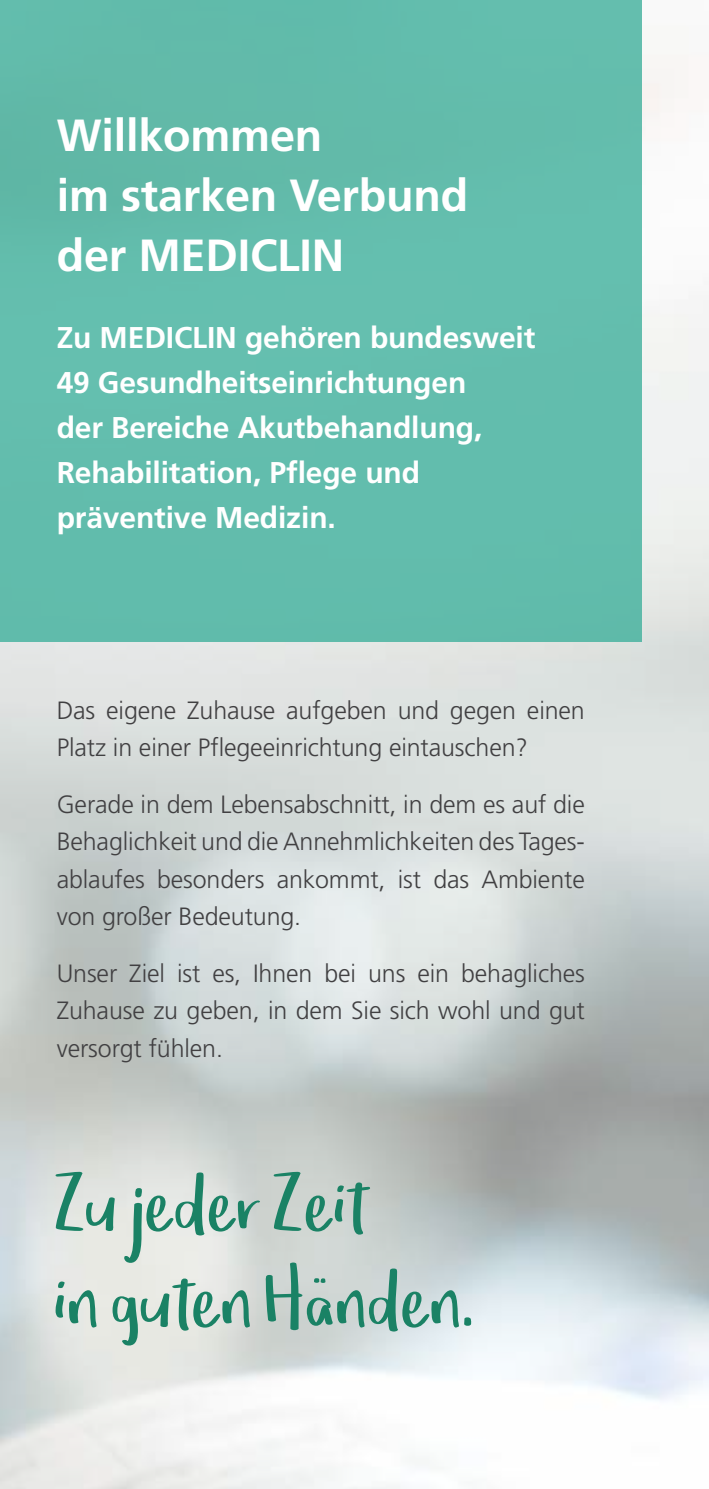
<style>
.page{position:relative;width:709px;height:1489px;background:#fff}
.page>*{position:absolute;margin:0;border:0;box-sizing:border-box;transform-origin:0 0}
.t1{font:80px/96px "Om Telolet Om";letter-spacing:-.005em;color:#1a8265}
.t2{font:700 45px/60px "Frutiger LT Pro";letter-spacing:-.005em;color:#fff}
.t3{font:700 30px/45px "Frutiger LT Pro";letter-spacing:-.005em;color:#fff}
.t4{font:300 25px/37.5px "Frutiger LT Pro";letter-spacing:-.005em;color:#414042;text-align:justify}
</style>
<div class="page">
<img style="left:0;top:0;width:709px;height:1488px">
<div style="left:0;top:0;width:641px;height:641px;background:#62bdad"></div>
<h2 class="t2" style="left:57px;top:105px;width:413px">Willkommen<br>im starken Verbund der MediClin</h2>
<p class="t3" style="left:57px;top:315px;width:480px">Zu MediClin gehören bundesweit<br>49 Gesundheitseinrichtungen<br>der Bereiche Akutbehandlung,<br>Rehabilitation, Pflege und präventive Medizin.</p>
<p class="t4" style="left:57px;top:691px;width:529px">Das eigene Zuhause aufgeben und gegen einen<br>Platz in einer Pflegeeinrichtung eintauschen?</p>
<p class="t4" style="left:57px;top:785px;width:529px">Gerade in dem Lebensabschnitt, in dem es auf die Behaglichkeit und die Annehmlichkeiten des Tages&shy;ablaufes besonders ankommt, ist das Ambiente von großer Bedeutung.</p>
<p class="t4" style="left:57px;top:954px;width:529px">Unser Ziel ist es, Ihnen bei uns ein behagliches Zuhause zu geben, in dem Sie sich wohl und gut versorgt fühlen.</p>
<h1 class="t1" style="left:53px;top:1164px;width:423px">Zu jeder Zeit<br>in guten Händen.</h1>
</div>
